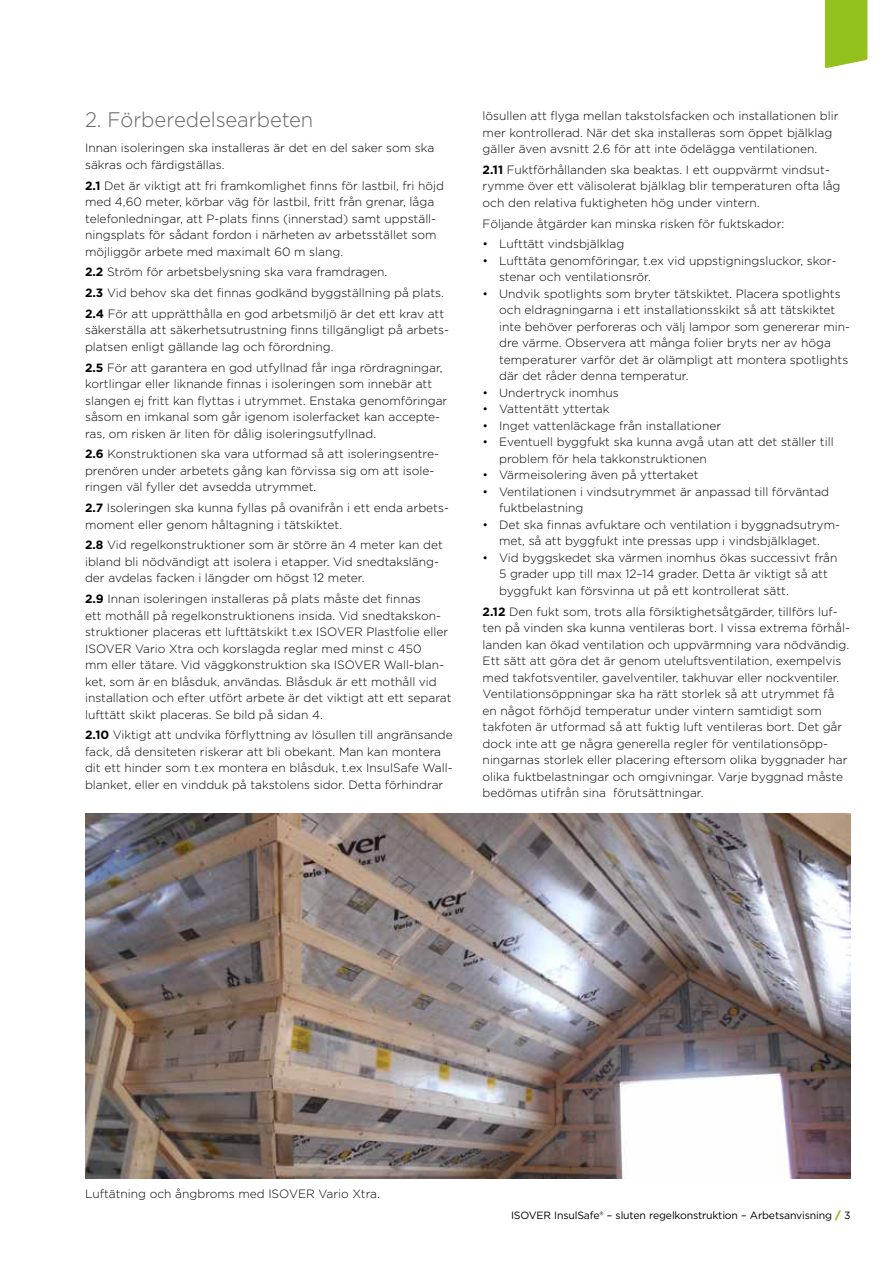
<style>
.page{position:relative;width:893px;height:1263px;background:#fff}
.page>*{position:absolute;margin:0;border:0;box-sizing:border-box;transform-origin:0 0}
.t1{font:300 21px "Gotham";color:#646363;scale:.96 1}
.t2{font:300 12px/16.5px "Gotham";color:#000}
.t3{font:10.5px "Gotham";letter-spacing:-.015em;color:#000}
.s1{font-weight:700}
.s2{font-weight:900;color:#95c11f}
</style>
<div class="page">
<div style="left:825px;top:0;width:42px;height:68px;background:#95c11f"></div>
<img style="left:85px;top:813px;width:765px;height:366px">
<h1 class="t1" style="left:85px;top:107px;width:239px">2. Förberedelsearbeten</h1>
<p class="t2" style="left:85px;top:140px;width:351px">Innan isoleringen ska installeras är det en del saker som ska säkras och färdigställas.</p>
<p class="t2" style="left:85px;top:177px;width:361px"><span class="s1">2.1</span> Det är viktigt att fri framkomlighet finns för lastbil, fri höjd med 4,60 meter, körbar väg för lastbil, fritt från grenar, låga telefonledningar, att P-plats finns (innerstad) samt uppställ&shy;ningsplats för sådant fordon i närheten av arbetsstället som möjliggör arbete med maximalt 60 m slang.</p>
<p class="t2" style="left:85px;top:261px;width:361px;line-height:20.7px"><span class="s1">2.2</span> Ström för arbetsbelysning ska vara framdragen.<br><span class="s1">2.3</span> Vid behov ska det finnas godkänd byggställning på plats.<br><span class="s1">2.4</span> För att upprätthålla en god arbetsmiljö är det ett krav att</p>
<p class="t2" style="left:85px;top:322px;width:365px">säkerställa att säkerhetsutrustning finns tillgängligt på arbets&shy;platsen enligt gällande lag och förordning.</p>
<p class="t2" style="left:85px;top:359px;width:364px"><span class="s1">2.5</span> För att garantera en god utfyllnad får inga rördragningar, kortlingar eller liknande finnas i isoleringen som innebär att slangen ej fritt kan flyttas i utrymmet. Enstaka genomföringar såsom en imkanal som går igenom isolerfacket kan accepte&shy;ras, om risken är liten för dålig isoleringsutfyllnad.</p>
<p class="t2" style="left:85px;top:446px;width:355px"><span class="s1">2.6</span> Konstruktionen ska vara utformad så att isoleringsentre&shy;prenören under arbetets gång kan förvissa sig om att isole&shy;ringen väl fyller det avsedda utrymmet.</p>
<p class="t2" style="left:85px;top:499px;width:365px"><span class="s1">2.7</span> Isoleringen ska kunna fyllas på ovanifrån i ett enda arbets&shy;moment eller genom håltagning i tätskiktet.</p>
<p class="t2" style="left:85px;top:537px;width:359px"><span class="s1">2.8</span> Vid regelkonstruktioner som är större än 4 meter kan det ibland bli nödvändigt att isolera i etapper. Vid snedtaksläng&shy;der avdelas facken i längder om högst 12 meter.</p>
<p class="t2" style="left:85px;top:590px;width:368px"><span class="s1">2.9</span> Innan isoleringen installeras på plats måste det finnas<br>ett mothåll på regelkonstruktionens insida. Vid snedtakskon&shy;struktioner placeras ett lufttätskikt t.ex ISOVER Plastfolie eller ISOVER Vario Xtra och korslagda reglar med minst c 450<br>mm eller tätare. Vid väggkonstruktion ska ISOVER Wall-blan&shy;ket, som är en blåsduk, användas. Blåsduk är ett mothåll vid installation och efter utfört arbete är det viktigt att ett separat lufttätt skikt placeras. Se bild på sidan 4.</p>
<p class="t2" style="left:85px;top:727px;width:369px"><span class="s1">2.10</span> Viktigt att undvika förflyttning av lösullen till angränsande fack, då densiteten riskerar att bli obekant. Man kan montera dit ett hinder som t.ex montera en blåsduk, t.ex InsulSafe Wall&shy;blanket, eller en vindduk på takstolens sidor. Detta förhindrar</p>
<p class="t2" style="left:483px;top:107px;width:357px">lösullen att flyga mellan takstolsfacken och installationen blir mer kontrollerad. När det ska installeras som öppet bjälklag gäller även avsnitt 2.6 för att inte ödelägga ventilationen.</p>
<p class="t2" style="left:483px;top:161px;width:359px"><span class="s1">2.11</span> Fuktförhållanden ska beaktas. I ett ouppvärmt vindsut&shy;rymme över ett välisolerat bjälklag blir temperaturen ofta låg och den relativa fuktigheten hög under vintern.</p>
<p class="t2" style="left:483px;top:215px;width:303px">Följande åtgärder kan minska risken för fuktskador:</p>
<p class="t2" style="left:483px;top:236px;width:143px">• Lufttätt vindsbjälklag</p>
<p class="t2" style="left:499px;top:252px;width:339px;text-indent:-16px">• Lufttäta genomföringar, t.ex vid uppstigningsluckor, skor&shy;stenar och ventilationsrör.</p>
<p class="t2" style="left:499px;top:285px;width:352px;text-indent:-16px">• Undvik spotlights som bryter tätskiktet. Placera spotlights och eldragningarna i ett installationsskikt så att tätskiktet inte behöver perforeras och välj lampor som genererar min&shy;dre värme. Observera att många folier bryts ner av höga temperaturer varför det är olämpligt att montera spotlights där det råder denna temperatur.</p>
<p class="t2" style="left:483px;top:384px;width:138px">• Undertryck inomhus</p>
<p class="t2" style="left:483px;top:401px;width:128px">• Vattentätt yttertak</p>
<p class="t2" style="left:483px;top:417px;width:240px">• Inget vattenläckage från installationer</p>
<p class="t2" style="left:499px;top:434px;width:336px;text-indent:-16px">• Eventuell byggfukt ska kunna avgå utan att det ställer till problem för hela takkonstruktionen</p>
<p class="t2" style="left:483px;top:467px;width:217px">• Värmeisolering även på yttertaket</p>
<p class="t2" style="left:499px;top:483px;width:332px;text-indent:-16px">• Ventilationen i vindsutrymmet är anpassad till förväntad fuktbelastning</p>
<p class="t2" style="left:483px;top:516px;width:359px;text-align:center">• Det ska finnas avfuktare och ventilation i byggnadsutrym&shy;met, så att byggfukt inte pressas upp i vindsbjälklaget.</p>
<p class="t2" style="left:499px;top:549px;width:340px;text-indent:-16px">• Vid byggskedet ska värmen inomhus ökas successivt från<br>5 grader upp till max 12–14 grader. Detta är viktigt så att byggfukt kan försvinna ut på ett kontrollerat sätt.</p>
<p class="t2" style="left:483px;top:603px;width:369px"><span class="s1">2.12</span> Den fukt som, trots alla försiktighetsåtgärder, tillförs luf&shy;ten på vinden ska kunna ventileras bort. I vissa extrema förhål&shy;landen kan ökad ventilation och uppvärmning vara nödvändig.<br>Ett sätt att göra det är genom uteluftsventilation, exempelvis med takfotsventiler, gavelventiler, takhuvar eller nockventiler.<br>Ventilationsöppningar ska ha rätt storlek så att utrymmet få en något förhöjd temperatur under vintern samtidigt som takfoten är utformad så att fuktig luft ventileras bort. Det går dock inte att ge några generella regler för ventilationsöpp&shy;ningarnas storlek eller placering eftersom olika byggnader har olika fuktbelastningar och omgivningar. Varje byggnad måste bedömas utifrån sina förutsättningar.</p>
<p class="t2" style="left:85px;top:1185px;width:296px">Luftätning och ångbroms med ISOVER Vario Xtra.</p>
<p class="t3" style="left:511px;top:1208px;width:341px">ISOVER InsulSafe® – sluten regelkonstruktion – Arbetsanvisning <span class="s2">/</span> 3</p>
</div>
